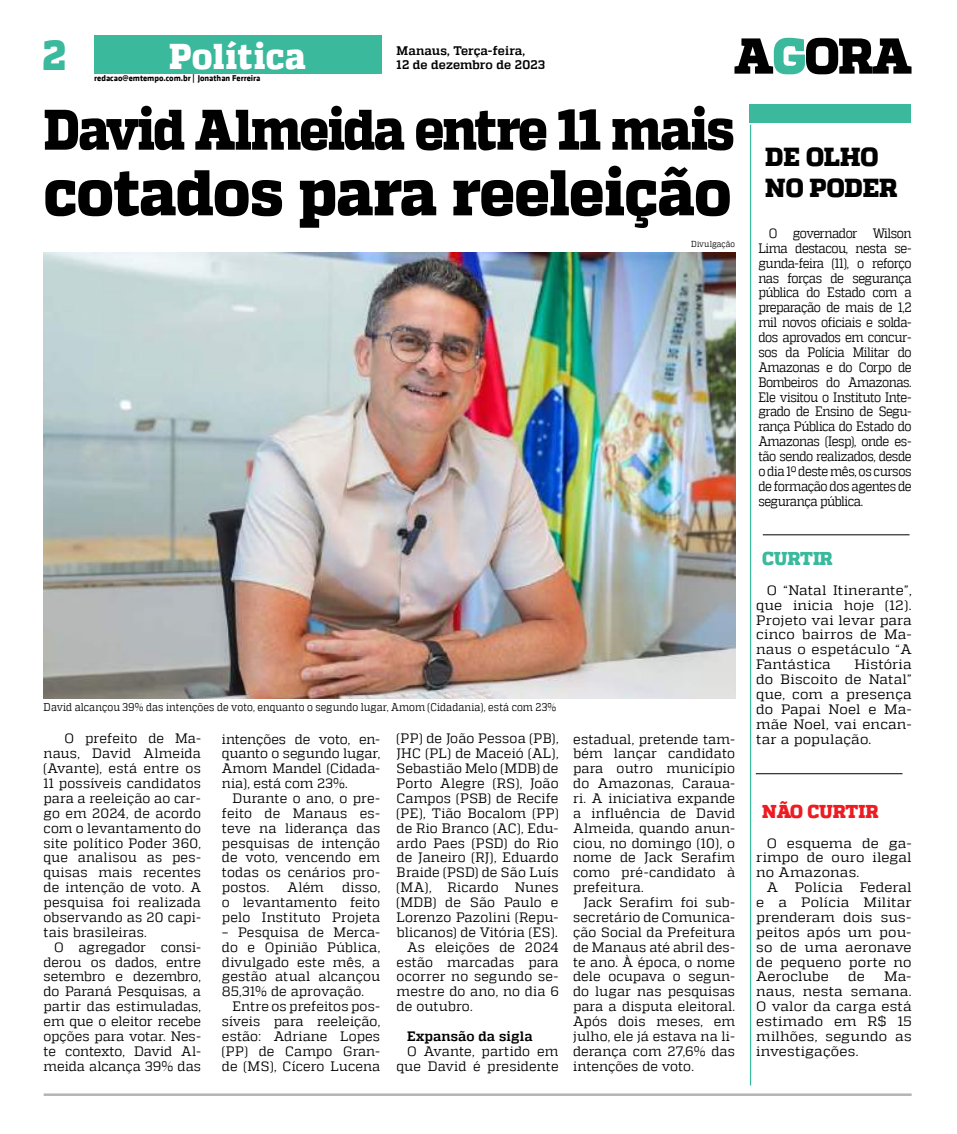
<style>
.page{position:relative;width:957px;height:1134px;background:#fff}
.page>*{position:absolute;margin:0;border:0;box-sizing:border-box;transform-origin:0 0}
.t1{font:800 64.38px "MW Quadon";letter-spacing:-.015em;color:#000;scale:.94 1}
.t2{font:800 57px "MW Quadon";letter-spacing:-.035em;color:#000;scale:.89 1}
.t3{font:800 41.75px "MW Quadon";color:#3ab99c}
.t4{font:800 35.75px "MW Quadon";letter-spacing:.01em;color:#fff;scale:.94 1}
.t5{font:800 26px/31.2px "MW Quadon";color:#000}
.t6{font:800 18.62px "MW Quadon";color:#ed1c23}
.t7{font:800 18.62px "MW Quadon";color:#3ab99c}
.t8{font:13.62px/14.9px "MW Quadon";letter-spacing:.01em;color:#000;text-align:justify}
.t9{font:13.62px/14.9px "MW Quadon";letter-spacing:.01em;color:#000;text-align:justify;scale:1.05 1}
.t10{font:13.62px/14.9px "MW Quadon";letter-spacing:.01em;color:#000;text-align:justify;scale:.89 1}
.t11{font:700 13.62px "MW Quadon";letter-spacing:.01em;color:#000}
.t12{font:700 12.38px "MW Quadon";letter-spacing:.005em;color:#000}
.t13{font:11.12px "MW Quadon";letter-spacing:.01em;color:#000;scale:.89 1}
.t14{font:700 8.62px "MW Klavika Bd";color:#000}
.t15{font:8.62px "MW Quadon";letter-spacing:.01em;color:#000;scale:.89 1}
</style>
<div class="page">
<img style="left:44px;top:253px;width:691px;height:446px">
<div style="left:749px;top:104px;width:162px;height:19px;background:#3ab99c"></div>
<hr style="left:763px;top:534px;width:146px;height:1px;background:#000">
<hr style="left:756px;top:773px;width:146px;height:1px;background:#000">
<hr style="left:750px;top:125px;width:1px;height:960px;background:#3abb9d">
<hr style="left:44px;top:1093px;width:867px;height:3px;background:#b1b3b5">
<svg style="left:734px;top:38px;width:177px;height:36px"></svg>
<div style="left:94px;top:35px;width:288px;height:39px;background:#3ab99c"></div>
<h3 class="t3" style="left:42px;top:31px;width:25px">2</h3>
<h3 class="t4" style="left:169px;top:36px;width:147px">Política</h3>
<p class="t14" style="left:94px;top:72px;width:168px">redacao@emtempo.com.br | Jonathan Ferreira</p>
<p class="t12" style="left:397px;top:43px;width:130px">Manaus, Terça-feira,</p>
<p class="t12" style="left:397px;top:58px;width:150px">12 de dezembro de 2023</p>
<h2 class="t2" style="left:44px;top:96px;width:778px">David Almeida entre 11 mais</h2>
<h1 class="t1" style="left:44px;top:155px;width:733px">cotados para reeleição</h1>
<p class="t15" style="left:691px;top:239px;width:51px">Divulgação</p>
<p class="t13" style="left:44px;top:700px;width:577px">David alcançou 39% das intenções de voto, enquanto o segundo lugar, Amom (Cidadania), está com 23%</p>
<p class="t8" style="left:44px;top:731px;width:159px;text-indent:21px">O prefeito de Ma&shy;naus, David Almeida (Avante), está entre os 11 possíveis candidatos para a reeleição ao car&shy;go em 2024, de acordo com o levantamento do site político Poder 360, que analisou as pes&shy;quisas mais recentes de intenção de voto. A pesquisa foi realizada observando as 20 capi&shy;tais brasileiras.</p>
<p class="t8" style="left:44px;top:939px;width:159px;text-indent:10px">O agregador consi&shy;derou os dados, entre setembro e dezembro, do Paraná Pesquisas, a partir das estimuladas, em que o eleitor recebe opções para votar. Nes&shy;te contexto, David Al&shy;meida alcança 39% das</p>
<p class="t8" style="left:222px;top:731px;width:160px">intenções de voto, en&shy;quanto o segundo lugar, Amom Mandel (Cidada&shy;nia), está com 23%.</p>
<p class="t8" style="left:222px;top:791px;width:160px;text-indent:10px">Durante o ano, o pre&shy;feito de Manaus es&shy;teve na liderança das pesquisas de intenção de voto, vencendo em todas os cenários pro&shy;postos.</p>
<p class="t8" style="left:287px;top:880px;width:38px">Além</p>
<p class="t8" style="left:222px;top:880px;width:160px;text-indent:120px">disso, o levantamento feito pelo Instituto Projeta</p>
<p class="t8" style="left:222px;top:924px;width:160px">– Pesquisa de Merca&shy;do e Opinião Pública, divulgado este mês, a gestão atual alcançou 85,31% de aprovação.</p>
<p class="t8" style="left:222px;top:999px;width:160px;text-indent:10px">Entre os prefeitos pos&shy;síveis para reeleição, estão: Adriane Lopes (PP) de Campo Gran&shy;de (MS), Cícero Lucena</p>
<p class="t8" style="left:397px;top:731px;width:163px">(PP) de João Pessoa (PB),</p>
<p class="t8" style="left:397px;top:746px;width:163px">JHC (PL) de Maceió (AL),</p>
<p class="t8" style="left:397px;top:761px;width:163px">Sebastião Melo (MDB) de</p>
<p class="t8" style="left:397px;top:776px;width:163px">Porto Alegre (RS), João</p>
<p class="t8" style="left:397px;top:791px;width:163px">Campos (PSB) de Recife</p>
<p class="t8" style="left:397px;top:805px;width:163px">(PE), Tião Bocalom (PP)</p>
<p class="t8" style="left:397px;top:820px;width:163px">de Rio Branco (AC), Edu-</p>
<p class="t8" style="left:397px;top:835px;width:163px">ardo Paes (PSD) do Rio</p>
<p class="t8" style="left:397px;top:850px;width:163px">de Janeiro (RJ), Eduardo</p>
<p class="t8" style="left:397px;top:865px;width:163px">Braide (PSD) de São Luís</p>
<p class="t8" style="left:397px;top:880px;width:163px">(MA), Ricardo Nunes</p>
<p class="t8" style="left:397px;top:895px;width:163px">(MDB) de São Paulo e</p>
<p class="t8" style="left:397px;top:910px;width:163px">Lorenzo Pazolini (Repu-</p>
<p class="t8" style="left:397px;top:924px;width:163px">blicanos) de Vitória (ES).</p>
<p class="t8" style="left:407px;top:939px;width:153px">As eleições de 2024</p>
<p class="t8" style="left:397px;top:954px;width:163px">estão marcadas para</p>
<p class="t8" style="left:397px;top:969px;width:163px">ocorrer no segundo se-</p>
<p class="t8" style="left:397px;top:984px;width:163px">mestre do ano, no dia 6</p>
<p class="t8" style="left:397px;top:999px;width:77px">de outubro.</p>
<p class="t11" style="left:407px;top:1028px;width:127px">Expansão da sigla</p>
<p class="t8" style="left:397px;top:1043px;width:163px;text-align:right">O Avante, partido em que David é presidente</p>
<p class="t8" style="left:573px;top:731px;width:163px">estadual, pretende tam&shy;bém lançar candidato para outro município do Amazonas, Caraua&shy;ri. A iniciativa expande a influência de David Almeida, quando anun&shy;ciou, no domingo (10), o nome de Jack Serafim como pré-candidato à prefeitura.</p>
<p class="t8" style="left:573px;top:895px;width:163px;text-indent:10px">Jack Serafim foi sub&shy;secretário de Comunica&shy;ção Social da Prefeitura de Manaus até abril des&shy;te ano. À época, o nome dele ocupava o segun&shy;do lugar nas pesquisas para a disputa eleitoral.<br>Após dois meses, em julho, ele já estava na li&shy;derança com 27,6% das intenções de voto.</p>
<h3 class="t5" style="left:765px;top:142px;width:134px">DE OLHO<br>NO PODER</h3>
<p class="t10" style="left:758px;top:226px;width:174px;text-indent:10px">O governador Wilson Lima destacou, nesta se&shy;gunda-feira (11), o reforço nas forças de segurança pública do Estado com a preparação de mais de 1,2 mil novos oficiais e solda&shy;dos aprovados em concur&shy;sos da Polícia Militar do Amazonas e do Corpo de Bombeiros do Amazonas.<br>Ele visitou o Instituto Inte&shy;grado de Ensino de Segu&shy;rança Pública do Estado do Amazonas (Iesp), onde es&shy;tão sendo realizados, desde o dia 1º deste mês, os cursos de formação dos agentes de segurança pública.</p>
<h3 class="t7" style="left:762px;top:547px;width:72px">CURTIR</h3>
<p class="t9" style="left:756px;top:582px;width:150px;text-indent:10px">O “Natal Itinerante”, que inicia hoje (12).<br>Projeto vai levar para cinco bairros de Ma&shy;naus o espetáculo “A Fantástica</p>
<p class="t9" style="left:756px;top:657px;width:150px;text-indent:98px">História do Biscoito de Natal” que, com a presença do Papai Noel e Ma&shy;mãe Noel, vai encan&shy;tar a população.</p>
<h3 class="t6" style="left:762px;top:800px;width:118px">NÃO CURTIR</h3>
<p class="t9" style="left:756px;top:835px;width:149px;text-indent:10px">O esquema de ga&shy;rimpo de ouro ilegal no Amazonas.</p>
<p class="t9" style="left:756px;top:880px;width:149px;text-indent:10px">A Polícia Federal e a Polícia Militar prenderam dois sus&shy;peitos após um pou&shy;so de uma aeronave de pequeno porte no Aeroclube</p>
<p class="t9" style="left:756px;top:969px;width:149px;text-indent:128px">Ma&shy;naus, nesta semana.<br>O valor da carga está estimado em R$ 15 milhões, segundo as investigações.</p>
<p class="t9" style="left:848px;top:969px;width:17px">de</p>
</div>
